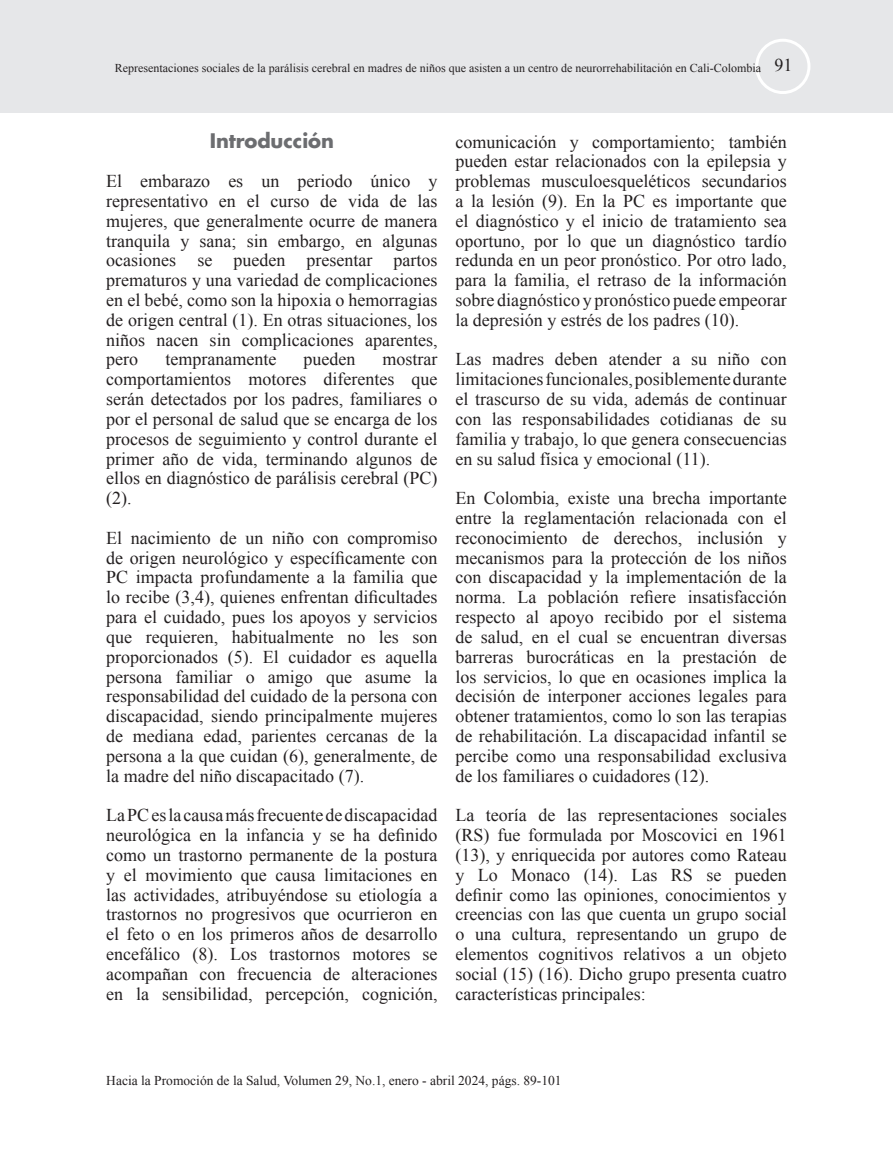
<style>
.page{position:relative;width:893px;height:1149px;background:#fff}
.page>*{position:absolute;margin:0;border:0;box-sizing:border-box;transform-origin:0 0}
.TITULO_DENTO_DEL_ART{font:700 19.5px "Futura LT";color:#6c6d70}
.Normal_HPS{font:18px/19.8px "Times New Roman";color:#231f20;text-align:justify}
.t1{font:13.5px "Times New Roman";color:#231f20}
.t2{font:12px "Times New Roman";color:#231f20}
.s1{font-size:18px}
</style>
<div class="page">
<div style="left:0;top:0;width:893px;height:113px;background:#e6e7e9"></div>
<div style="left:755px;top:39px;width:55px;height:55px;border:3px solid #fff;border-radius:50%"></div>
<p class="t2" style="left:115px;top:60px;width:679px">Representaciones sociales de la parálisis cerebral en madres de niños que asisten a un centro de neurorrehabilitación en Cali-Colombia <span class="s1">91</span></p>
<p class="TITULO_DENTO_DEL_ART" style="left:210px;top:127px;width:126px">Introducción</p>
<p class="Normal_HPS" style="left:106px;top:171px;width:333px">El embarazo es un periodo único y representativo en el curso de vida de las mujeres, que generalmente ocurre de manera tranquila y sana; sin embargo, en algunas ocasiones se pueden presentar partos prematuros y una variedad de complicaciones en el bebé, como son la hipoxia o hemorragias de origen central (1). En otras situaciones, los niños nacen sin complicaciones aparentes, pero</p>
<p class="Normal_HPS" style="left:165px;top:349px;width:112px">tempranamente</p>
<p class="Normal_HPS" style="left:303px;top:349px;width:53px">pueden</p>
<p class="Normal_HPS" style="left:106px;top:349px;width:333px;text-indent:276px">mostrar comportamientos motores diferentes que serán detectados por los padres, familiares o por el personal de salud que se encarga de los procesos de seguimiento y control durante el primer año de vida, terminando algunos de ellos en diagnóstico de parálisis cerebral (PC) (2).</p>
<p class="Normal_HPS" style="left:106px;top:527px;width:333px">El nacimiento de un niño con compromiso de origen neurológico y específicamente con PC impacta profundamente a la familia que lo recibe (3,4), quienes enfrentan dificultades para el cuidado, pues los apoyos y servicios que requieren, habitualmente no les son proporcionados (5). El cuidador es aquella persona familiar o amigo que asume la responsabilidad del cuidado de la persona con discapacidad, siendo principalmente mujeres de mediana edad, parientes cercanas de la persona a la que cuidan (6), generalmente, de la madre del niño discapacitado (7).</p>
<p class="Normal_HPS" style="left:106px;top:804px;width:333px">La PC es la causa más frecuente de discapacidad neurológica en la infancia y se ha definido como un trastorno permanente de la postura y el movimiento que causa limitaciones en las actividades, atribuyéndose su etiología a trastornos no progresivos que ocurrieron en el feto o en los primeros años de desarrollo encefálico (8). Los trastornos motores se acompañan con frecuencia de alteraciones en la sensibilidad, percepción, cognición,</p>
<p class="Normal_HPS" style="left:455px;top:131px;width:333px">comunicación y comportamiento; también pueden estar relacionados con la epilepsia y problemas musculoesqueléticos secundarios a la lesión (9). En la PC es importante que el diagnóstico y el inicio de tratamiento sea oportuno, por lo que un diagnóstico tardío redunda en un peor pronóstico. Por otro lado, para la familia, el retraso de la información sobre diagnóstico y pronóstico puede empeorar la depresión y estrés de los padres (10).</p>
<p class="Normal_HPS" style="left:455px;top:349px;width:333px">Las madres deben atender a su niño con limitaciones funcionales, posiblemente durante el trascurso de su vida, además de continuar con las responsabilidades cotidianas de su familia y trabajo, lo que genera consecuencias en su salud física y emocional (11).</p>
<p class="Normal_HPS" style="left:455px;top:488px;width:333px">En Colombia, existe una brecha importante entre la reglamentación relacionada con el reconocimiento de derechos, inclusión y mecanismos para la protección de los niños con discapacidad y la implementación de la norma. La población refiere insatisfacción respecto al apoyo recibido por el sistema de salud, en el cual se encuentran diversas barreras burocráticas en la prestación de los servicios, lo que en ocasiones implica la decisión de interponer acciones legales para obtener tratamientos, como lo son las terapias de rehabilitación. La discapacidad infantil se percibe como una responsabilidad exclusiva de los familiares o cuidadores (12).</p>
<p class="Normal_HPS" style="left:455px;top:804px;width:333px">La teoría de las representaciones sociales (RS) fue formulada por Moscovici en 1961 (13), y enriquecida por autores como Rateau y Lo Monaco (14). Las RS se pueden definir como las opiniones, conocimientos y creencias con las que cuenta un grupo social o una cultura, representando un grupo de elementos cognitivos relativos a un objeto social (15) (16). Dicho grupo presenta cuatro características principales:</p>
<p class="t1" style="left:106px;top:1071px;width:457px">Hacia la Promoción de la Salud, Volumen 29, No.1, enero - abril 2024, págs. 89-101</p>
</div>
